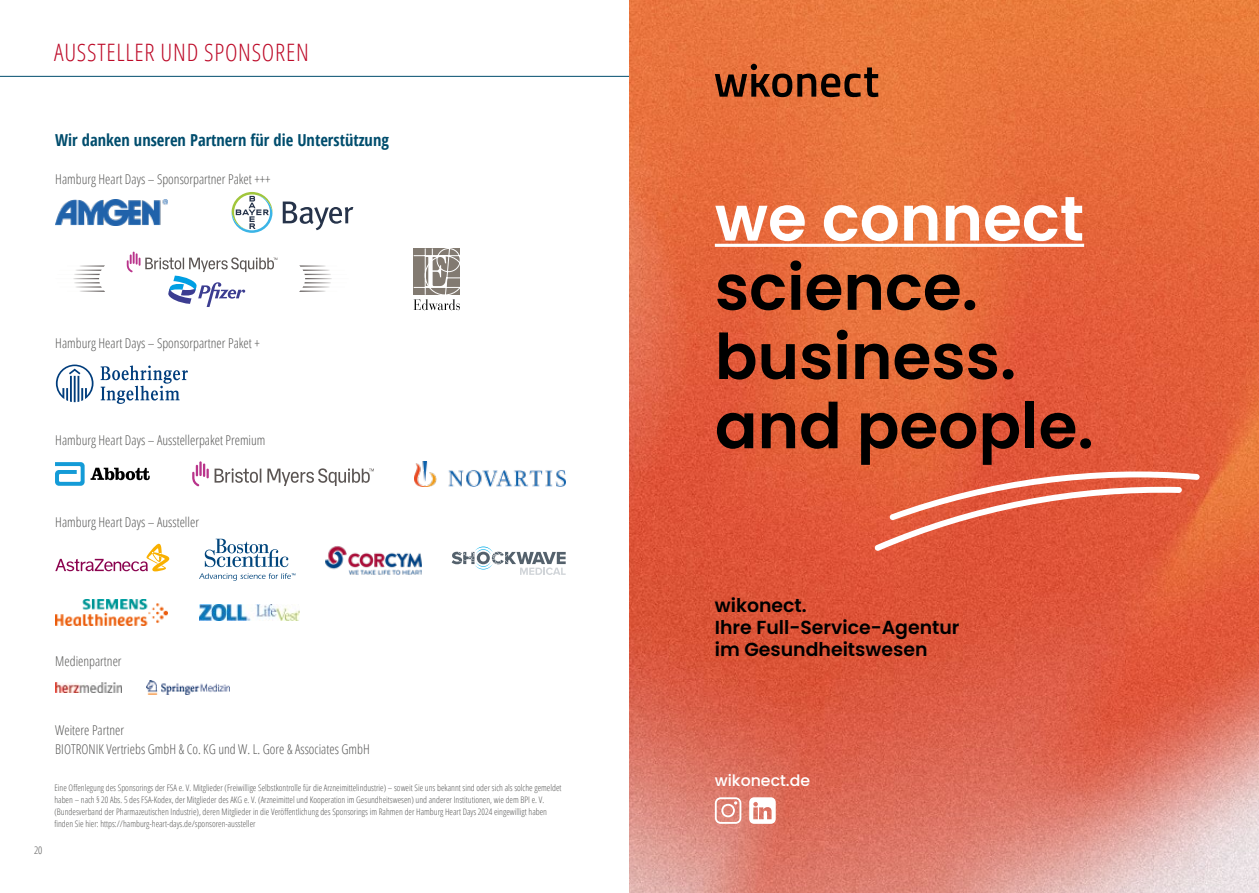
<style>
.page{position:relative;width:1259px;height:893px;background:#fff}
.page>*{position:absolute;margin:0;border:0;box-sizing:border-box;transform-origin:0 0}
.t1{font:600 62.85px/69.2px "Poppins";color:#000}
.t2{font:600 62.85px "Poppins";color:#fff}
.t3{font:300 24px "Open Sans Condensed";letter-spacing:.03em;color:#bd0a28}
.t4{font:600 18.9px/22px "Poppins";color:#000}
.t5{font:700 16.5px "Open Sans Condensed";color:#004d6d}
.t6{font:500 15.75px "Poppins";color:#fff}
.t7{font:300 13.5px/18.8px "Open Sans Condensed";color:#575756}
.t8{font:300 10.5px "Open Sans Condensed";color:#575756}
.t9{font:300 9px/12px "Open Sans Condensed";color:#575756}
</style>
<div class="page">
<hr style="left:0;top:76px;width:629px;height:1px;background:#004d6d">
<img style="left:55px;top:199px;width:113px;height:27px">
<svg style="left:232px;top:192px;width:40px;height:41px"></svg>
<svg style="left:283px;top:202px;width:70px;height:28px"></svg>
<svg style="left:414px;top:248px;width:46px;height:62px"></svg>
<svg style="left:80px;top:265px;width:25px;height:2px"></svg>
<svg style="left:76px;top:270px;width:26px;height:1px"></svg>
<svg style="left:80px;top:291px;width:25px;height:1px"></svg>
<svg style="left:76px;top:286px;width:26px;height:2px"></svg>
<svg style="left:74px;top:282px;width:26px;height:1px"></svg>
<svg style="left:73px;top:278px;width:26px;height:1px"></svg>
<svg style="left:74px;top:274px;width:26px;height:1px"></svg>
<svg style="left:299px;top:265px;width:26px;height:2px"></svg>
<svg style="left:303px;top:270px;width:27px;height:1px"></svg>
<svg style="left:299px;top:291px;width:27px;height:1px"></svg>
<svg style="left:302px;top:286px;width:27px;height:2px"></svg>
<svg style="left:304px;top:282px;width:27px;height:1px"></svg>
<svg style="left:305px;top:278px;width:27px;height:1px"></svg>
<svg style="left:304px;top:274px;width:27px;height:1px"></svg>
<svg style="left:127px;top:252px;width:150px;height:55px"></svg>
<svg style="left:56px;top:365px;width:37px;height:37px"></svg>
<svg style="left:101px;top:366px;width:87px;height:38px"></svg>
<svg style="left:192px;top:461px;width:17px;height:25px"></svg>
<svg style="left:215px;top:468px;width:159px;height:18px"></svg>
<img style="left:415px;top:461px;width:151px;height:25px">
<svg style="left:55px;top:462px;width:30px;height:24px"></svg>
<svg style="left:91px;top:468px;width:59px;height:12px"></svg>
<img style="left:56px;top:682px;width:65px;height:10px">
<img style="left:146px;top:680px;width:83px;height:14px">
<img style="left:55px;top:599px;width:112px;height:27px">
<svg style="left:205px;top:539px;width:83px;height:28px"></svg>
<svg style="left:199px;top:573px;width:96px;height:8px"></svg>
<img style="left:325px;top:546px;width:97px;height:29px">
<svg style="left:452px;top:546px;width:114px;height:29px"></svg>
<svg style="left:55px;top:544px;width:114px;height:27px"></svg>
<img style="left:199px;top:605px;width:101px;height:15px">
<img style="left:629px;top:0;width:630px;height:893px">
<hr style="left:715px;top:244px;width:369px;height:3px;background:#fff">
<svg style="left:715px;top:797px;width:26px;height:27px"></svg>
<svg style="left:749px;top:797px;width:26px;height:27px"></svg>
<svg style="left:715px;top:67px;width:163px;height:30px;background:#924927"></svg>
<div style="left:750px;top:64px;width:7px;height:6px;background:#000;border-radius:50%"></div>
<svg style="left:874px;top:465px;width:325px;height:86px;background:#e56e53"></svg>
<h2 class="t3" style="left:54px;top:36px;width:256px">AUSSTELLER UND SPONSOREN</h2>
<h3 class="t5" style="left:55px;top:129px;width:335px">Wir danken unseren Partnern für die Unterstützung</h3>
<h3 class="t7" style="left:55px;top:169px;width:217px">Hamburg Heart Days – Sponsorpartner Paket +++</h3>
<h3 class="t7" style="left:55px;top:333px;width:206px">Hamburg Heart Days – Sponsorpartner Paket +</h3>
<h3 class="t7" style="left:55px;top:431px;width:212px">Hamburg Heart Days – Ausstellerpaket Premium</h3>
<h3 class="t7" style="left:55px;top:512px;width:145px">Hamburg Heart Days – Aussteller</h3>
<h3 class="t7" style="left:55px;top:651px;width:68px">Medienpartner</h3>
<p class="t8" style="left:34px;top:843px;width:10px">20</p>
<h3 class="t7" style="left:55px;top:720px;width:316px">Weitere Partner<br>BIOTRONIK Vertriebs GmbH &amp; Co. KG und W. L. Gore &amp; Associates GmbH</h3>
<p class="t9" style="left:54px;top:781px;width:508px">Eine Offenlegung des Sponsorings der FSA e. V. Mitglieder (Freiwillige Selbstkontrolle für die Arzneimittelindustrie) – soweit Sie uns bekannt sind oder sich als solche gemeldet haben – nach § 20 Abs. 5 des FSA-Kodex, der Mitglieder des AKG e. V. (Arzneimittel und Kooperation im Gesundheitswesen) und anderer Institutionen, wie dem BPI e. V. (Bundesverband der Pharmazeutischen Industrie), deren Mitglieder in die Veröffentlichung des Sponsorings im Rahmen der Hamburg Heart Days 2024 eingewilligt haben finden Sie hier: https://hamburg-heart-days.de/sponsoren-aussteller</p>
<h1 class="t2" style="left:715px;top:182px;width:371px">we connect</h1>
<h1 class="t1" style="left:715px;top:254px;width:380px">science. business. and people.</h1>
<h3 class="t4" style="left:715px;top:594px;width:246px">wikonect.<br>Ihre Full-Service-Agentur im Gesundheitswesen</h3>
<h3 class="t6" style="left:715px;top:771px;width:97px">wikonect.de</h3>
</div>
